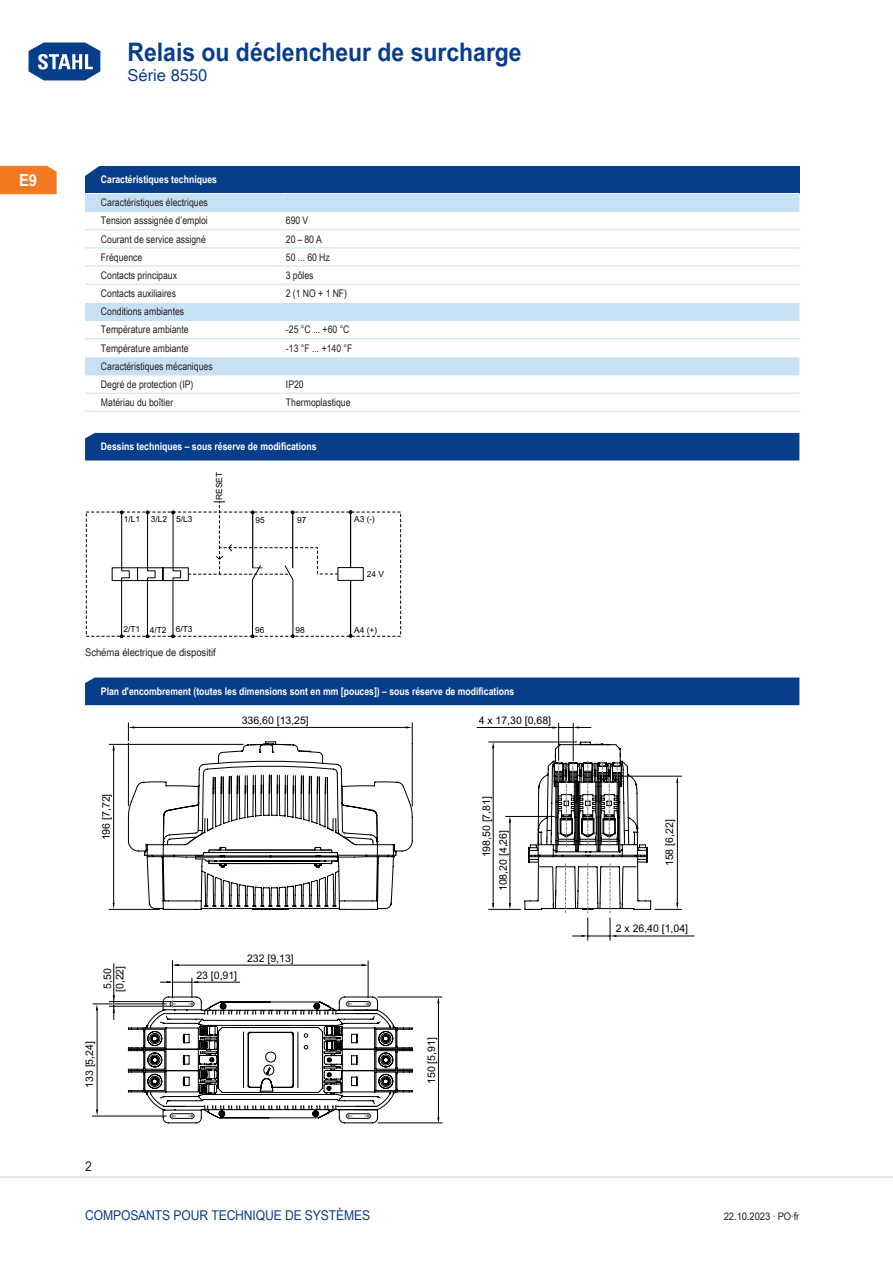
<style>
.page{position:relative;width:893px;height:1263px;background:#fff}
.page>*{position:absolute;margin:0;border:0;box-sizing:border-box;transform-origin:0 0}
.t1{font:700 25.5px "Arial Unicode MS";color:#083e89;scale:.9 1}
.TabHeader1stColumn{font:700 24px "Arial Unicode MS";color:#fff;scale:1.45 1}
.t2{font:16.5px "Arial Unicode MS";color:#083e89}
.t3{font:700 16.5px "Arial Unicode MS";color:#fff;scale:.9 1}
.t4{font:13.5px "Arial Unicode MS";letter-spacing:-.01em;color:#083e89;scale:.9 1}
.t5{font:13.5px "Arial Unicode MS";color:#231f20;scale:.9 1}
.TabBody1stColumn{font:10.5px "Arial Unicode MS";color:#231f20;scale:.83 1}
.TabHeader1stColumn-2{font:700 10.5px "Arial Unicode MS";color:#fff;scale:.83 1}
.t6{font:10.5px/12.1px "Arial Unicode MS";color:#000;text-align:center}
.TabBodyLeft{font:10.5px "Arial Unicode MS";color:#231f20;scale:.83 1}
.TabBody1stColumn-2{font:10.5px "Arial Unicode MS";color:#231f20;scale:.9 1}
.t7{font:8.4px "Arial Unicode MS";color:#000}
.s1{font-weight:400;font-size:31.65px;color:#fff}
</style>
<div class="page">
<svg style="left:28px;top:42px;width:73px;height:39px"></svg>
<hr style="left:0;top:1176px;width:893px;height:2px;background:#e6e7e9">
<div style="left:0;top:166px;width:57px;height:28px;background:#f47921"></div>
<div style="left:85px;top:433px;width:714px;height:27px;background:#083e89"></div>
<div style="left:85px;top:677px;width:714px;height:28px;background:#083e89"></div>
<div style="left:85px;top:166px;width:714px;height:27px;background:#083e89"></div>
<svg style="left:85px;top:194px;width:714px;height:181px"></svg>
<hr style="left:85px;top:211px;width:196px;height:1px;background:#c7e0f3">
<hr style="left:281px;top:211px;width:518px;height:1px;background:#c7e0f3">
<hr style="left:85px;top:229px;width:196px;height:1px;background:#c7e0f3">
<hr style="left:281px;top:229px;width:518px;height:1px;background:#c7e0f3">
<hr style="left:85px;top:248px;width:196px;height:1px;background:#c7e0f3">
<hr style="left:281px;top:248px;width:518px;height:1px;background:#c7e0f3">
<hr style="left:85px;top:266px;width:196px;height:1px;background:#c7e0f3">
<hr style="left:281px;top:266px;width:518px;height:1px;background:#c7e0f3">
<hr style="left:85px;top:284px;width:196px;height:1px;background:#c7e0f3">
<hr style="left:281px;top:284px;width:518px;height:1px;background:#c7e0f3">
<hr style="left:85px;top:302px;width:196px;height:1px;background:#fff">
<hr style="left:281px;top:302px;width:518px;height:1px;background:#fff">
<hr style="left:85px;top:320px;width:196px;height:1px;background:#c7e0f3">
<hr style="left:281px;top:320px;width:518px;height:1px;background:#c7e0f3">
<hr style="left:85px;top:338px;width:196px;height:1px;background:#c7e0f3">
<hr style="left:281px;top:338px;width:518px;height:1px;background:#c7e0f3">
<hr style="left:85px;top:356px;width:196px;height:1px;background:#fff">
<hr style="left:281px;top:356px;width:518px;height:1px;background:#fff">
<hr style="left:85px;top:375px;width:196px;height:1px;background:#c7e0f3">
<hr style="left:281px;top:375px;width:518px;height:1px;background:#c7e0f3">
<hr style="left:85px;top:393px;width:196px;height:1px;background:#c7e0f3">
<hr style="left:85px;top:411px;width:196px;height:1px;background:#c7e0f3">
<hr style="left:281px;top:393px;width:518px;height:1px;background:#c7e0f3">
<hr style="left:281px;top:411px;width:518px;height:1px;background:#c7e0f3">
<div style="left:338px;top:567px;width:26px;height:14px;border:1px solid #000"></div>
<hr style="left:350px;top:512px;width:1px;height:56px;background:#000">
<hr style="left:350px;top:580px;width:1px;height:56px;background:#000">
<svg style="left:112px;top:502px;width:226px;height:136px"></svg>
<hr style="left:132px;top:727px;width:277px;height:1px;background:#000">
<hr style="left:128px;top:743px;width:1px;height:63px;background:#000">
<hr style="left:97px;top:1008px;width:1px;height:104px;background:#000">
<hr style="left:92px;top:1116px;width:74px;height:1px;background:#000">
<hr style="left:115px;top:1004px;width:51px;height:1px;background:#000">
<hr style="left:114px;top:964px;width:1px;height:37px;background:#000">
<hr style="left:109px;top:1006px;width:62px;height:1px;background:#000">
<hr style="left:109px;top:1001px;width:62px;height:1px;background:#000">
<hr style="left:677px;top:780px;width:1px;height:126px;background:#000">
<hr style="left:620px;top:776px;width:62px;height:1px;background:#000">
<hr style="left:615px;top:936px;width:79px;height:1px;background:#000">
<hr style="left:113px;top:746px;width:1px;height:158px;background:#000">
<hr style="left:109px;top:909px;width:50px;height:1px;background:#000">
<hr style="left:109px;top:744px;width:134px;height:1px;background:#000">
<svg style="left:128px;top:723px;width:7px;height:18px"></svg>
<svg style="left:655px;top:903px;width:27px;height:7px"></svg>
<svg style="left:172px;top:964px;width:7px;height:2px"></svg>
<svg style="left:93px;top:995px;width:22px;height:25px"></svg>
<svg style="left:96px;top:1109px;width:2px;height:7px"></svg>
<svg style="left:324px;top:960px;width:119px;height:133px"></svg>
<svg style="left:144px;top:723px;width:504px;height:217px"></svg>
<svg style="left:128px;top:978px;width:285px;height:142px"></svg>
<h1 class="t1" style="left:26px;top:33px;width:552px"><span class="s1">Home</span> Relais ou déclencheur de surcharge</h1>
<h3 class="t2" style="left:128px;top:63px;width:81px">Série 8550</h3>
<h3 class="t3" style="left:19px;top:168px;width:22px">E9</h3>
<p class="TabHeader1stColumn" style="left:82px;top:154px;width:16px">◤</p>
<p class="TabHeader1stColumn-2" style="left:101px;top:172px;width:141px">Caractéristiques techniques</p>
<p class="TabBody1stColumn" style="left:101px;top:195px;width:130px">Caractéristiques électriques</p>
<p class="TabBody1stColumn" style="left:101px;top:213px;width:130px">Tension asssignée d’emploi</p>
<p class="TabBodyLeft" style="left:286px;top:213px;width:28px">690 V</p>
<p class="TabBody1stColumn" style="left:101px;top:231px;width:128px">Courant de service assigné</p>
<p class="TabBodyLeft" style="left:286px;top:231px;width:40px">20 – 80 A</p>
<p class="TabBody1stColumn" style="left:101px;top:249px;width:51px">Fréquence</p>
<p class="TabBodyLeft" style="left:286px;top:249px;width:54px">50 ... 60 Hz</p>
<p class="TabBody1stColumn" style="left:101px;top:268px;width:93px">Contacts principaux</p>
<p class="TabBodyLeft" style="left:286px;top:268px;width:35px">3 pôles</p>
<p class="TabBody1stColumn" style="left:101px;top:286px;width:92px">Contacts auxiliaires</p>
<p class="TabBodyLeft" style="left:286px;top:286px;width:75px">2(1 NO + 1 NF)</p>
<p class="TabBody1stColumn" style="left:101px;top:304px;width:102px">Conditions ambiantes</p>
<p class="TabBody1stColumn" style="left:101px;top:322px;width:107px">Température ambiante</p>
<p class="TabBodyLeft" style="left:286px;top:322px;width:78px">-25 °C ... +60 °C</p>
<p class="TabBody1stColumn" style="left:101px;top:340px;width:107px">Température ambiante</p>
<p class="TabBodyLeft" style="left:286px;top:340px;width:81px">-13 °F ... +140 °F</p>
<p class="TabBody1stColumn" style="left:101px;top:358px;width:136px">Caractéristiques mécaniques</p>
<p class="TabBody1stColumn" style="left:101px;top:376px;width:113px">Degré de protection (I P)</p>
<p class="TabBodyLeft" style="left:286px;top:376px;width:23px">I P20</p>
<p class="TabBody1stColumn" style="left:101px;top:395px;width:89px">Matériau du boîtier</p>
<p class="TabBodyLeft" style="left:286px;top:395px;width:79px">Thermoplastique</p>
<p class="TabHeader1stColumn-2" style="left:101px;top:439px;width:261px">Dessins techniques – sous réserve de modifications</p>
<p class="t7" style="left:124px;top:516px;width:18px">1/L1</p>
<p class="t7" style="left:151px;top:516px;width:43px">3/L2 5/L3</p>
<p class="t7" style="left:216px;top:500px;width:30px;rotate:-90deg">RESET</p>
<p class="t7" style="left:255px;top:517px;width:11px">95</p>
<p class="t7" style="left:297px;top:516px;width:11px">97</p>
<p class="t7" style="left:123px;top:626px;width:71px">2/T1 4/T2 6/T3</p>
<p class="TabBody1stColumn-2" style="left:85px;top:645px;width:147px">Schéma électrique de dispositif</p>
<p class="t7" style="left:255px;top:626px;width:11px">96</p>
<p class="t7" style="left:295px;top:626px;width:11px">98</p>
<p class="t7" style="left:354px;top:516px;width:22px">A3 (-)</p>
<p class="t7" style="left:367px;top:571px;width:19px">24 V</p>
<p class="t7" style="left:354px;top:626px;width:25px">A4 (+)</p>
<p class="TabHeader1stColumn-2" style="left:101px;top:684px;width:499px">Plan d'encombrement (toutes les dimensions sont en mm [pouces]) – sous réserve de modifications</p>
<p class="t6" style="left:101px;top:840px;width:48px;rotate:-90deg">196 [7,72]</p>
<p class="t6" style="left:102px;top:992px;width:28px;rotate:-90deg">5,50 [0,22]</p>
<p class="t6" style="left:84px;top:1088px;width:48px;rotate:-90deg">133 [5,24]</p>
<p class="t6" style="left:242px;top:715px;width:69px">336,60 [13,25]</p>
<p class="t6" style="left:196px;top:970px;width:42px">23 [0,91]</p>
<p class="t6" style="left:247px;top:953px;width:48px">232 [9,13]</p>
<p class="t6" style="left:479px;top:715px;width:74px">4 x 17,30 [0,68]</p>
<p class="t6" style="left:481px;top:857px;width:63px;rotate:-90deg">198,50 [7,81]</p>
<p class="t6" style="left:498px;top:891px;width:63px;rotate:-90deg">108,20 [4,26]</p>
<p class="t6" style="left:426px;top:1084px;width:48px;rotate:-90deg">150 [5,91]</p>
<p class="t6" style="left:664px;top:866px;width:48px;rotate:-90deg">158 [6,22]</p>
<p class="t6" style="left:616px;top:923px;width:74px">2 x 26,40 [1,04]</p>
<p class="t5" style="left:85px;top:1157px;width:9px">2</p>
<p class="t4" style="left:85px;top:1205px;width:41px">Compos</p>
<p class="t4" style="left:138px;top:1205px;width:257px">ants pour tech nique de systèmes</p>
<p class="TabBody1stColumn-2" style="left:724px;top:1208px;width:86px">22.10.2023 · PO·fr</p>
</div>
